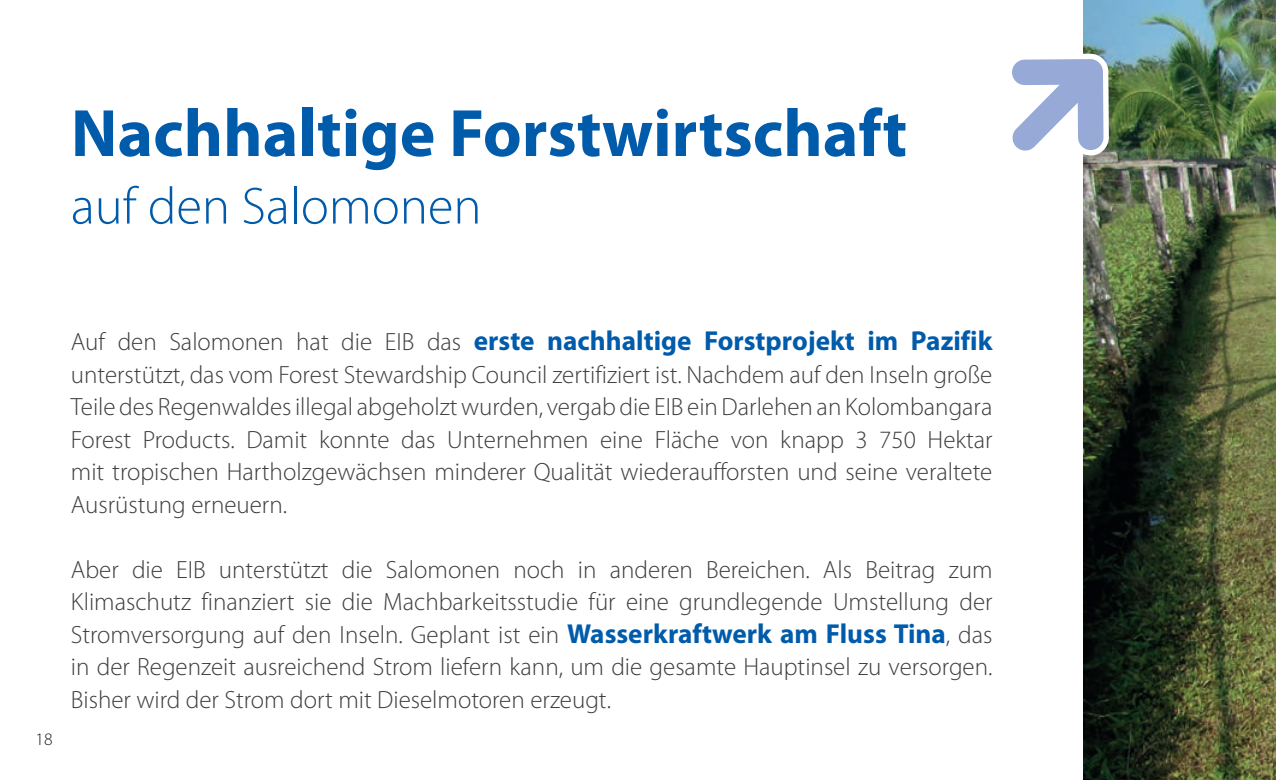
<style>
.page{position:relative;width:1276px;height:780px;background:#fff}
.page>*{position:absolute;margin:0;border:0;box-sizing:border-box;transform-origin:0 0}
.t1{font:700 67.5px "Myriad Pro";color:#015bab}
.t2{font:300 52.5px "Myriad Pro";color:#015bab}
.t3{font:700 27.5px "Myriad Pro";color:#015bab}
.t4{font:300 25px/32.5px "Myriad Pro";color:#3e3e3f;text-align:justify}
.t5{font:300 17.5px "Myriad Pro";color:#231f20}
.s1{font-weight:300;font-size:25px;color:#3e3e3f}
.s2{font-weight:700;font-size:27.5px;color:#015bab}
</style>
<div class="page">
<img style="left:1083px;top:0;width:193px;height:780px">
<svg style="left:1012px;top:52px;width:99px;height:728px"></svg>
<h1 class="t1" style="left:71px;top:95px;width:838px">Nachhaltige Forstwirtschaft</h1>
<h2 class="t2" style="left:71px;top:177px;width:412px">auf den Salomonen</h2>
<p class="t5" style="left:35px;top:729px;width:19px">18</p>
<p class="t3" style="left:71px;top:325px;width:923px"><span class="s1">Auf den Salomonen hat die EIB das</span> erste nachhaltige Forstprojekt im Pazifik</p>
<p class="t4" style="left:71px;top:358px;width:923px">unterstützt, das vom Forest Stewardship Council zertifiziert ist. Nachdem auf den Inseln große Teile des Regenwaldes illegal abgeholzt wurden, vergab die EIB ein Darlehen an Kolombangara Forest Products. Damit konnte das Unternehmen eine Fläche von knapp 3 750 Hektar mit tropischen Hartholzgewächsen minderer Qualität wiederaufforsten und seine veraltete Ausrüstung erneuern.</p>
<p class="t4" style="left:71px;top:553px;width:923px">Aber die EIB unterstützt die Salomonen noch in anderen Bereichen. Als Beitrag zum Klimaschutz finanziert sie die Machbarkeitsstudie für eine grundlegende Umstellung der Stromversorgung auf den Inseln. Geplant ist ein <span class="s2">Wasserkraftwerk am Fluss Tina</span>, das in der Regenzeit ausreichend Strom liefern kann, um die gesamte Hauptinsel zu versorgen.<br>Bisher wird der Strom dort mit Dieselmotoren erzeugt.</p>
</div>
